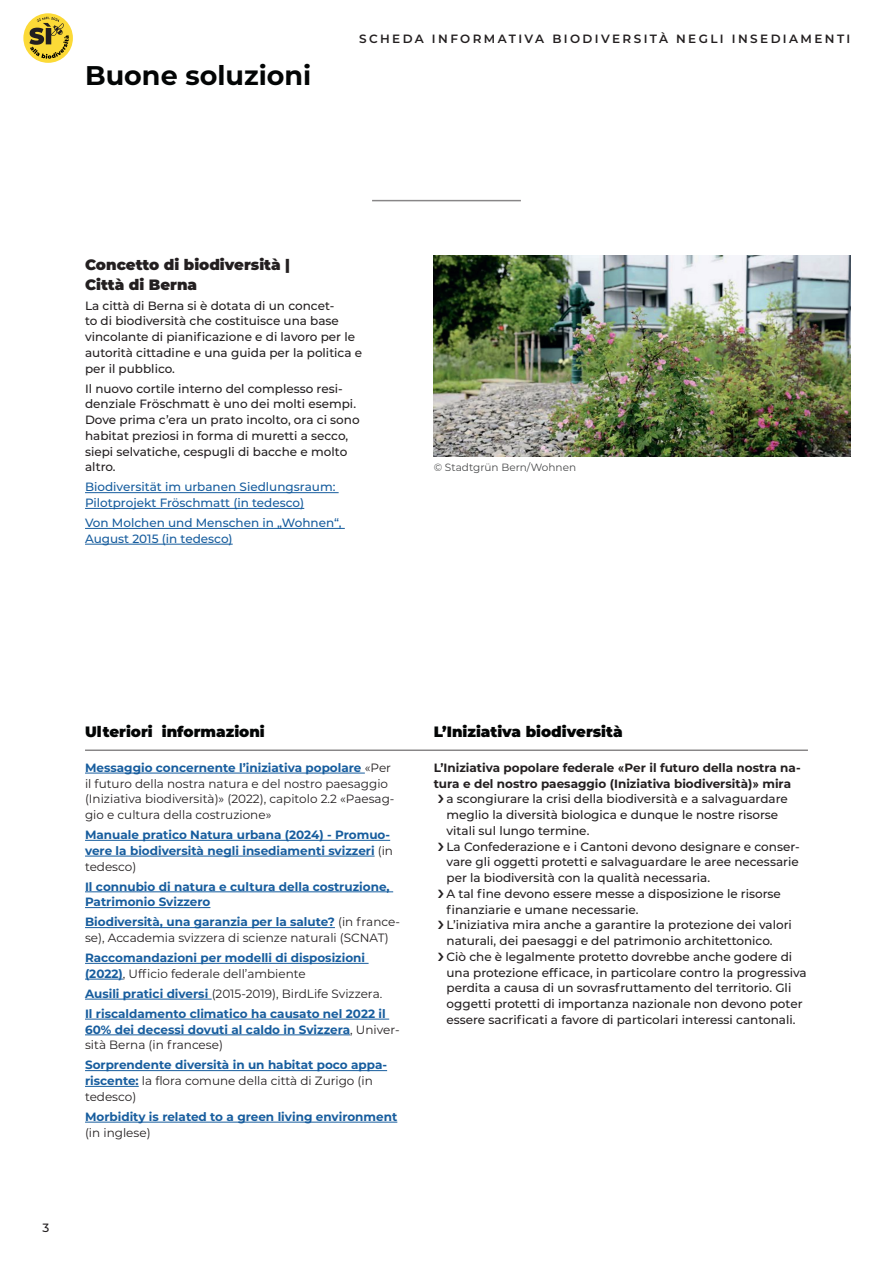
<style>
.page{position:relative;width:893px;height:1263px;background:#fff}
.page>*{position:absolute;margin:0;border:0;box-sizing:border-box;transform-origin:0 0}
.t1{font:700 27px "Montserrat";color:#030505}
.t2{font:900 15px "Montserrat";color:#030505}
.t3{font:900 15px/20px "Montserrat";color:#231f20}
.t4{font:500 12px/15.8px "Montserrat";color:#231f20}
.t5{font:700 12px/15.8px "Montserrat";color:#175d9e}
.t6{font:12px/15.8px "Montserrat";color:#231f20}
.t7{font:500 12px/15.8px "Montserrat";color:#175d9e}
.t8{font:700 12px "Montserrat";color:#231f20}
.t9{font:600 12px "Montserrat";letter-spacing:.2em;color:#231f20}
.t10{font:10.5px "Montserrat";color:#494a4b}
.s1{font-weight:700;color:#175d9e}
.s2{font-weight:400;color:#231f20}
.s3{font-family:"Arial"}
</style>
<div class="page">
<hr style="left:85px;top:492px;width:254px;height:1px;background:#175d9e">
<hr style="left:85px;top:508px;width:219px;height:1px;background:#175d9e">
<hr style="left:85px;top:528px;width:260px;height:1px;background:#175d9e">
<hr style="left:85px;top:544px;width:148px;height:1px;background:#175d9e">
<hr style="left:372px;top:200px;width:149px;height:1px;background:#231f20">
<hr style="left:85px;top:773px;width:280px;height:1px;background:#175d9e">
<hr style="left:85px;top:840px;width:305px;height:1px;background:#175d9e">
<hr style="left:85px;top:856px;width:290px;height:1px;background:#175d9e">
<hr style="left:85px;top:891px;width:308px;height:1px;background:#175d9e">
<hr style="left:85px;top:907px;width:125px;height:1px;background:#175d9e">
<hr style="left:85px;top:927px;width:250px;height:1px;background:#175d9e">
<hr style="left:85px;top:963px;width:284px;height:1px;background:#175d9e">
<hr style="left:85px;top:979px;width:38px;height:1px;background:#175d9e">
<hr style="left:85px;top:999px;width:127px;height:1px;background:#175d9e">
<hr style="left:85px;top:1019px;width:304px;height:1px;background:#175d9e">
<hr style="left:85px;top:1034px;width:265px;height:1px;background:#175d9e">
<hr style="left:85px;top:1070px;width:302px;height:1px;background:#175d9e">
<hr style="left:85px;top:1086px;width:54px;height:1px;background:#175d9e">
<hr style="left:85px;top:1122px;width:312px;height:1px;background:#175d9e">
<hr style="left:85px;top:749px;width:723px;height:2px;background:#231f20">
<img style="left:434px;top:255px;width:416px;height:202px">
<svg style="left:23px;top:13px;width:50px;height:50px"></svg>
<svg style="left:29px;top:17px;width:40px;height:42px;background:#bca437"></svg>
<h1 class="t1" style="left:85px;top:56px;width:228px">Buone soluzioni</h1>
<p class="t9" style="left:359px;top:30px;width:493px">SCHEDA INFORMATIVA BIODIVERSITÀ NEGLI INSEDIAMENTI</p>
<p class="t3" style="left:85px;top:253px;width:207px">Concetto di biodiversità |<br>Città di Berna</p>
<p class="t4" style="left:85px;top:297px;width:279px">La città di Berna si è dotata di un concet-<br>to di biodiversità che costituisce una base vincolante di pianificazione e di lavoro per le autorità cittadine e una guida per la politica e per il pubblico.</p>
<p class="t4" style="left:85px;top:380px;width:276px">Il nuovo cortile interno del complesso resi&shy;denziale Fröschmatt è uno dei molti esempi.<br>Dove prima c’era un prato incolto, ora ci sono habitat preziosi in forma di muretti a secco, siepi selvatiche, cespugli di bacche e molto altro.</p>
<p class="t7" style="left:85px;top:479px;width:252px">Biodiversität im urbanen Siedlungsraum:<br>Pilotprojekt Fröschmatt (in tedesco)</p>
<p class="t7" style="left:85px;top:514px;width:258px">Von Molchen und Menschen in „Wohnen“,<br>August 2015 (in tedesco)</p>
<p class="t10" style="left:434px;top:460px;width:144px">© Stadtgrün Bern/Wohnen</p>
<p class="t4" style="left:43px;top:1219px;width:8px">3</p>
<p class="t2" style="left:85px;top:721px;width:181px">Ulteriori informazioni</p>
<p class="t2" style="left:434px;top:721px;width:190px">L’Iniziativa biodiversità</p>
<p class="t6" style="left:85px;top:759px;width:311px"><span class="s1">Messaggio concernente l’iniziativa popolare</span> «Per il futuro della nostra natura e del nostro paesaggio (Iniziativa biodiversità)» (2022), capitolo 2.2 «Paesag&shy;gio e cultura della costruzione»</p>
<p class="t5" style="left:85px;top:826px;width:310px">Manuale pratico Natura urbana (2024) - Promuo&shy;vere la biodiversità negli insediamenti svizzeri <span class="s2">(in tedesco)</span></p>
<p class="t5" style="left:85px;top:878px;width:306px">Il connubio di natura e cultura della costruzione,<br>Patrimonio Svizzero</p>
<p class="t6" style="left:85px;top:914px;width:317px"><span class="s1">Biodiversità, una garanzia per la salute?</span> (in france&shy;se), Accademia svizzera di scienze naturali (SCNAT)</p>
<p class="t5" style="left:85px;top:949px;width:282px">Raccomandazioni per modelli di disposizioni (2022)<span class="s2">, Ufficio federale dell’ambiente</span></p>
<p class="t5" style="left:85px;top:983px;width:302px;line-height:20px">Ausili pratici diversi <span class="s2">(2015-2019), BirdLife Svizzera.<br></span>Il riscaldamento climatico ha causato nel 2022 il</p>
<p class="t5" style="left:85px;top:1021px;width:316px">60% dei decessi dovuti al caldo in Svizzera<span class="s2">, Univer&shy;sità Berna (in francese)</span></p>
<p class="t5" style="left:85px;top:1057px;width:304px">Sorprendente diversità in un habitat poco appa&shy;riscente: <span class="s2">la flora comune della città di Zurigo (in tedesco)</span></p>
<p class="t5" style="left:85px;top:1108px;width:314px">Morbidity is related to a green living environment</p>
<p class="t6" style="left:85px;top:1124px;width:67px">(in inglese)</p>
<p class="t8" style="left:434px;top:759px;width:368px">L’Iniziativa popolare federale <span class="s3">«</span>Per il futuro della nostra na-</p>
<p class="t8" style="left:434px;top:775px;width:359px">tura e del nostro paesaggio (Iniziativa biodiversità)<span class="s3">»</span> mira</p>
<p class="t4" style="left:446px;top:791px;width:343px">a scongiurare la crisi della biodiversità e a salvaguardare</p>
<p class="t4" style="left:446px;top:806px;width:333px">meglio la diversità biologica e dunque le nostre risorse</p>
<p class="t4" style="left:446px;top:822px;width:144px">vitali sul lungo termine.</p>
<p class="t4" style="left:446px;top:838px;width:355px">La Confederazione e i Cantoni devono designare e conser-</p>
<p class="t4" style="left:446px;top:854px;width:354px">vare gli oggetti protetti e salvaguardare le aree necessarie</p>
<p class="t4" style="left:446px;top:869px;width:265px">per la biodiversità con la qualità necessaria.</p>
<p class="t4" style="left:446px;top:885px;width:336px">A tal fine devono essere messe a disposizione le risorse</p>
<p class="t4" style="left:446px;top:901px;width:194px">finanziarie e umane necessarie.</p>
<p class="t4" style="left:446px;top:917px;width:347px">L’iniziativa mira anche a garantire la protezione dei valori</p>
<p class="t4" style="left:446px;top:932px;width:328px">naturali, dei paesaggi e del patrimonio architettonico.</p>
<p class="t4" style="left:446px;top:948px;width:347px">Ciò che è legalmente protetto dovrebbe anche godere di</p>
<p class="t4" style="left:446px;top:964px;width:362px">una protezione efficace, in particolare contro la progressiva</p>
<p class="t4" style="left:446px;top:980px;width:346px">perdita a causa di un sovrasfruttamento del territorio. Gli</p>
<p class="t4" style="left:446px;top:995px;width:358px">oggetti protetti di importanza nazionale non devono poter</p>
<p class="t4" style="left:446px;top:1011px;width:350px">essere sacrificati a favore di particolari interessi cantonali.</p>
</div>
